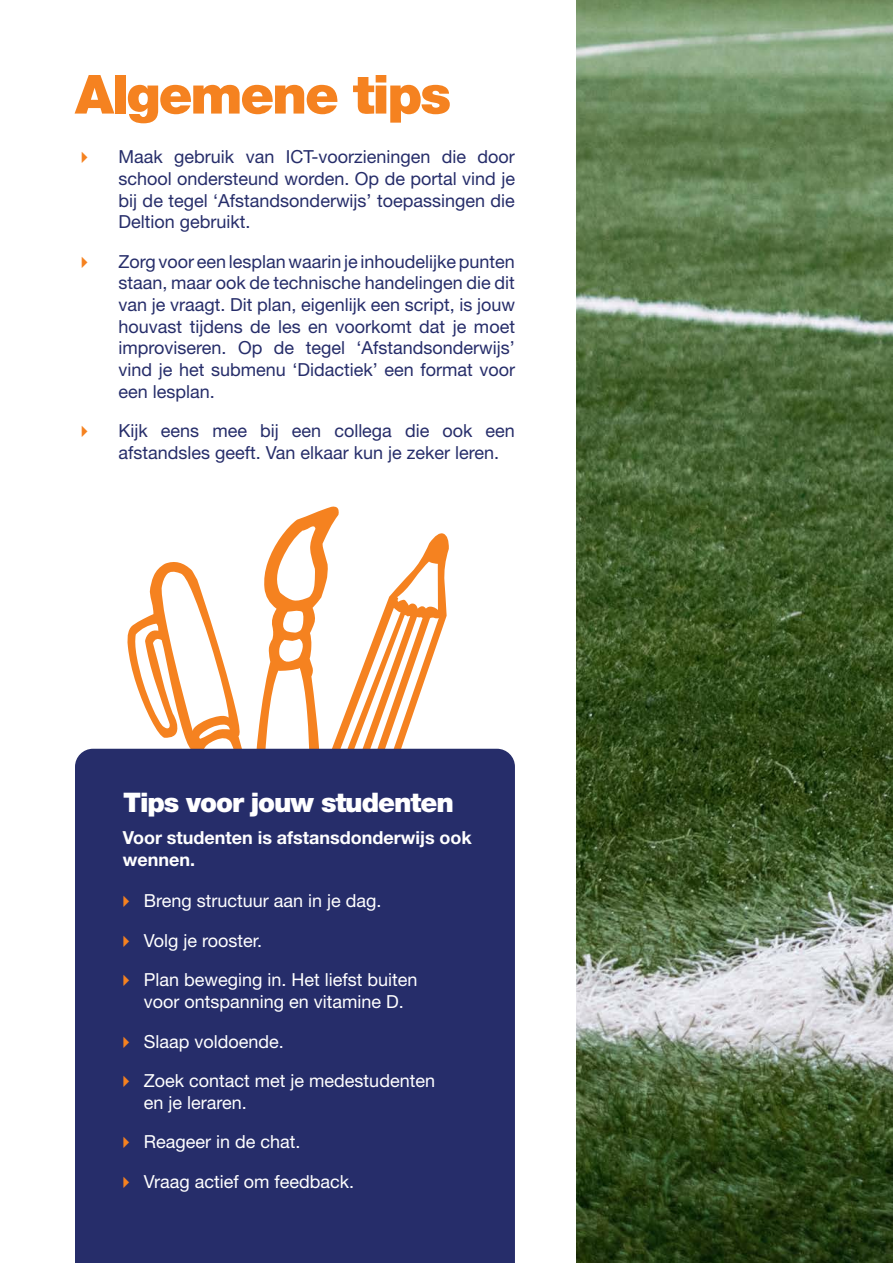
<style>
.page{position:relative;width:893px;height:1263px;background:#fff}
.page>*{position:absolute;margin:0;border:0;box-sizing:border-box;transform-origin:0 0}
.Kopteksten{font:900 54px "Helvetica Neue LT Std";letter-spacing:-.04em;color:#f58220}
.Kopteksten-2{font:900 27px "Helvetica Neue LT Std";letter-spacing:-.04em;color:#fff}
.t1{font:18px/21.6px "Helvetica Neue LT Std";color:#262d6a;text-align:justify}
.t2{font:18px/21.6px "Helvetica Neue LT Std";color:#fff}
.Subkoppen{font:700 18px/21.6px "Helvetica Neue LT Std";color:#fff}
</style>
<div class="page">
<svg style="left:340px;top:533px;width:109px;height:216px"></svg>
<svg style="left:268px;top:506px;width:72px;height:243px"></svg>
<svg style="left:127px;top:560px;width:151px;height:189px"></svg>
<img style="left:576px;top:0;width:317px;height:1263px">
<div style="left:75px;top:749px;width:440px;height:514px;background:#262d6a"></div>
<svg style="left:124px;top:896px;width:5px;height:11px"></svg>
<svg style="left:124px;top:935px;width:5px;height:12px"></svg>
<svg style="left:124px;top:975px;width:5px;height:11px"></svg>
<svg style="left:124px;top:1036px;width:5px;height:11px"></svg>
<svg style="left:124px;top:1076px;width:5px;height:11px"></svg>
<svg style="left:124px;top:1137px;width:5px;height:11px"></svg>
<svg style="left:124px;top:1176px;width:5px;height:12px"></svg>
<p class="Kopteksten" style="left:75px;top:62px;width:378px">Algemene tips</p>
<p class="t1" style="left:119px;top:146px;width:398px">Maak gebruik van ICT-voorzieningen die door school ondersteund worden. Op de portal vind je bij de tegel ‘Afstandsonderwijs’ toepassingen die Deltion gebruikt.</p>
<p class="t1" style="left:119px;top:250px;width:398px">Zorg voor een lesplan waarin je inhoudelijke punten staan, maar ook de technische handelingen die dit van je vraagt. Dit plan, eigenlijk een script, is jouw houvast tijdens de les en voorkomt dat je moet improviseren. Op de tegel ‘Afstandsonderwijs’ vind je het submenu ‘Didactiek’ een format voor een lesplan.</p>
<p class="t1" style="left:119px;top:420px;width:398px">Kijk eens mee bij een collega die ook een afstandsles geeft. Van elkaar kun je zeker leren.</p>
<p class="Kopteksten-2" style="left:123px;top:786px;width:332px">Tips voor jouw studenten</p>
<p class="Subkoppen" style="left:123px;top:827px;width:351px">Voor studenten is afstansdonderwijs ook wennen.</p>
<p class="t2" style="left:144px;top:890px;width:239px">Breng structuur aan in je dag.</p>
<p class="t2" style="left:144px;top:929px;width:120px">Volg je rooster.</p>
<p class="t2" style="left:144px;top:969px;width:275px">Plan beweging in. Het liefst buiten voor ontspanning en vitamine D.</p>
<p class="t2" style="left:144px;top:1030px;width:142px">Slaap voldoende.</p>
<p class="t2" style="left:144px;top:1070px;width:293px">Zoek contact met je medestudenten en je leraren.</p>
<p class="t2" style="left:144px;top:1131px;width:158px">Reageer in de chat.</p>
<p class="t2" style="left:144px;top:1170px;width:212px">Vraag actief om feedback.</p>
</div>
